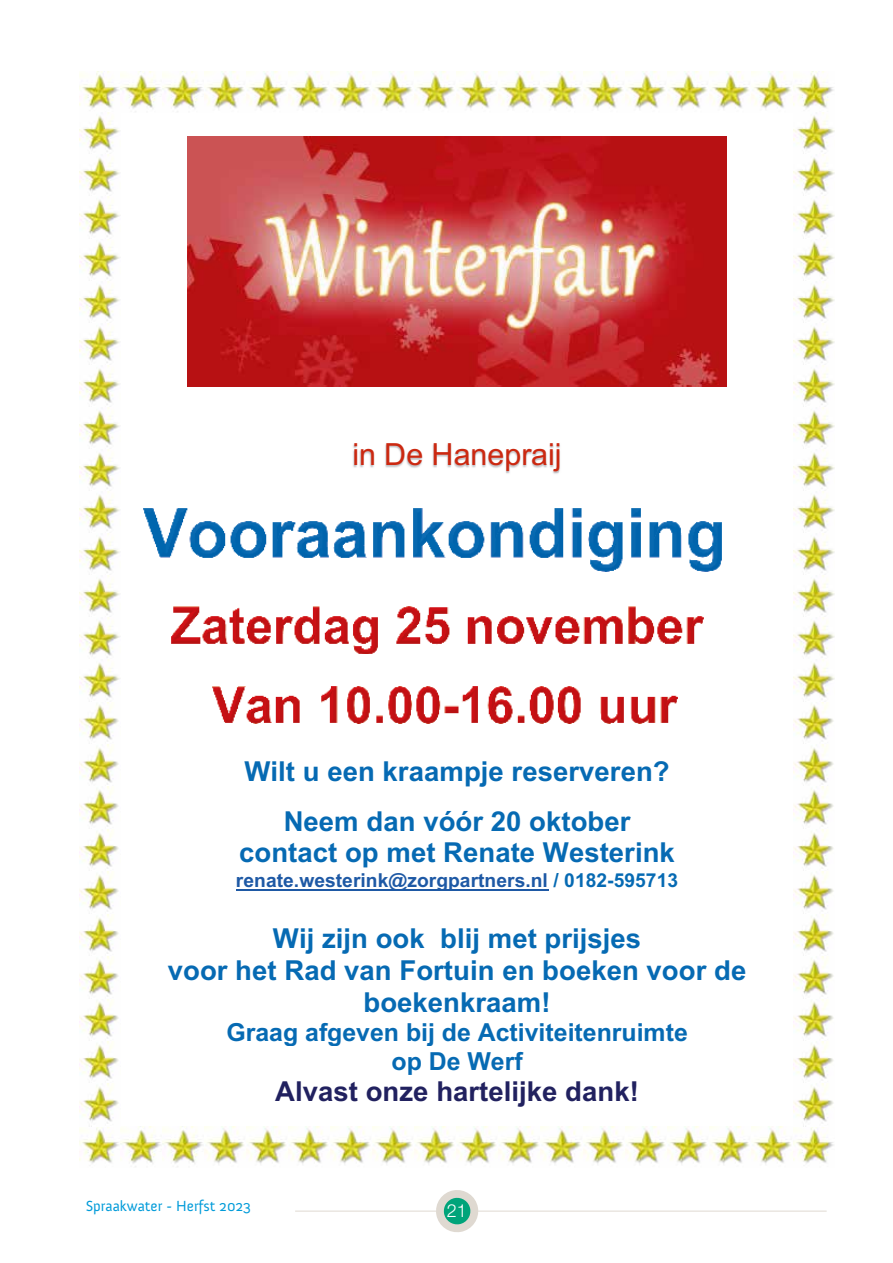
<style>
.page{position:relative;width:893px;height:1263px;background:#fff}
.page>*{position:absolute;margin:0;border:0;box-sizing:border-box;transform-origin:0 0}
.t1{font:30.45px "Arial";color:#cc2810}
.t2{font:700 27.45px/31.8px "Arial";color:#066ab3;text-align:center}
.t3{font:700 27.45px "Arial";color:#21215f}
.t4{font:700 24.9px/28.5px "Arial";color:#066ab3;text-align:center}
.t5{font:700 19.2px "Arial";letter-spacing:.005em;color:#1e59a5}
.t6{font:300 18px "Helvetica Neue LT Std";color:#fff}
.t7{font:15px "Anivers";color:#009bd9}
.s1{color:#066ab3}
</style>
<div class="page">
<hr style="left:295px;top:1211px;width:532px;height:1px;background:#dfd9d1">
<svg style="left:434px;top:1190px;width:46px;height:42px"></svg>
<img style="left:353px;top:444px;width:207px;height:30px">
<img style="left:143px;top:508px;width:579px;height:63px">
<img style="left:171px;top:606px;width:533px;height:48px">
<img style="left:212px;top:686px;width:466px;height:37px">
<hr style="left:236px;top:889px;width:312px;height:2px;background:#1e59a5">
<img style="left:188px;top:136px;width:538px;height:251px">
<img style="left:79px;top:1126px;width:42px;height:38px">
<img style="left:79px;top:71px;width:42px;height:42px">
<svg style="left:121px;top:1126px;width:40px;height:41px"></svg>
<svg style="left:162px;top:1126px;width:41px;height:41px"></svg>
<svg style="left:204px;top:1126px;width:40px;height:38px"></svg>
<svg style="left:246px;top:1126px;width:40px;height:38px"></svg>
<svg style="left:288px;top:1126px;width:40px;height:38px"></svg>
<svg style="left:330px;top:1126px;width:43px;height:38px"></svg>
<svg style="left:373px;top:1126px;width:42px;height:38px"></svg>
<svg style="left:415px;top:1126px;width:42px;height:38px"></svg>
<svg style="left:457px;top:1126px;width:42px;height:38px"></svg>
<svg style="left:499px;top:1126px;width:42px;height:37px"></svg>
<svg style="left:541px;top:1126px;width:40px;height:37px"></svg>
<svg style="left:583px;top:1126px;width:40px;height:38px"></svg>
<svg style="left:625px;top:1126px;width:40px;height:38px"></svg>
<svg style="left:667px;top:1126px;width:40px;height:38px"></svg>
<svg style="left:709px;top:1126px;width:40px;height:38px"></svg>
<svg style="left:751px;top:1126px;width:40px;height:38px"></svg>
<svg style="left:121px;top:71px;width:40px;height:41px"></svg>
<svg style="left:162px;top:71px;width:41px;height:41px"></svg>
<svg style="left:204px;top:71px;width:40px;height:38px"></svg>
<svg style="left:246px;top:71px;width:40px;height:38px"></svg>
<svg style="left:288px;top:71px;width:40px;height:38px"></svg>
<svg style="left:330px;top:71px;width:43px;height:38px"></svg>
<svg style="left:373px;top:71px;width:42px;height:38px"></svg>
<svg style="left:415px;top:71px;width:42px;height:38px"></svg>
<svg style="left:457px;top:71px;width:42px;height:38px"></svg>
<svg style="left:499px;top:71px;width:42px;height:37px"></svg>
<svg style="left:541px;top:71px;width:40px;height:37px"></svg>
<svg style="left:583px;top:71px;width:40px;height:38px"></svg>
<svg style="left:625px;top:71px;width:40px;height:38px"></svg>
<svg style="left:667px;top:71px;width:40px;height:38px"></svg>
<svg style="left:709px;top:71px;width:40px;height:38px"></svg>
<svg style="left:751px;top:71px;width:40px;height:38px"></svg>
<svg style="left:793px;top:1126px;width:41px;height:38px;fill:#fcfcf6"></svg>
<svg style="left:793px;top:71px;width:41px;height:42px"></svg>
<img style="left:793px;top:113px;width:42px;height:42px">
<svg style="left:793px;top:155px;width:42px;height:42px"></svg>
<svg style="left:793px;top:197px;width:42px;height:42px"></svg>
<svg style="left:793px;top:239px;width:42px;height:42px"></svg>
<svg style="left:793px;top:281px;width:42px;height:42px"></svg>
<svg style="left:793px;top:323px;width:42px;height:42px"></svg>
<svg style="left:793px;top:365px;width:42px;height:42px"></svg>
<svg style="left:793px;top:407px;width:42px;height:42px"></svg>
<svg style="left:793px;top:449px;width:42px;height:43px"></svg>
<svg style="left:793px;top:492px;width:42px;height:42px"></svg>
<svg style="left:793px;top:534px;width:42px;height:42px"></svg>
<svg style="left:793px;top:576px;width:42px;height:42px"></svg>
<svg style="left:793px;top:618px;width:42px;height:42px"></svg>
<svg style="left:793px;top:660px;width:42px;height:42px"></svg>
<svg style="left:793px;top:702px;width:41px;height:42px"></svg>
<svg style="left:793px;top:744px;width:41px;height:43px"></svg>
<svg style="left:793px;top:787px;width:41px;height:42px"></svg>
<svg style="left:793px;top:829px;width:41px;height:43px"></svg>
<svg style="left:793px;top:872px;width:41px;height:42px"></svg>
<svg style="left:793px;top:914px;width:41px;height:43px"></svg>
<svg style="left:793px;top:957px;width:41px;height:42px"></svg>
<svg style="left:793px;top:999px;width:41px;height:42px"></svg>
<svg style="left:793px;top:1042px;width:41px;height:42px"></svg>
<svg style="left:793px;top:1084px;width:41px;height:42px"></svg>
<img style="left:79px;top:113px;width:41px;height:42px">
<svg style="left:79px;top:155px;width:41px;height:42px"></svg>
<svg style="left:79px;top:197px;width:41px;height:40px"></svg>
<svg style="left:79px;top:239px;width:41px;height:40px"></svg>
<svg style="left:79px;top:281px;width:41px;height:40px"></svg>
<svg style="left:79px;top:323px;width:41px;height:40px"></svg>
<svg style="left:79px;top:365px;width:41px;height:40px"></svg>
<svg style="left:79px;top:407px;width:41px;height:40px"></svg>
<svg style="left:79px;top:449px;width:41px;height:43px"></svg>
<svg style="left:79px;top:492px;width:41px;height:42px"></svg>
<svg style="left:79px;top:534px;width:41px;height:42px"></svg>
<svg style="left:79px;top:576px;width:41px;height:42px"></svg>
<svg style="left:79px;top:618px;width:41px;height:42px"></svg>
<svg style="left:79px;top:660px;width:41px;height:40px"></svg>
<svg style="left:79px;top:702px;width:40px;height:40px"></svg>
<svg style="left:79px;top:744px;width:40px;height:43px"></svg>
<svg style="left:79px;top:787px;width:40px;height:40px"></svg>
<svg style="left:79px;top:829px;width:40px;height:43px"></svg>
<svg style="left:79px;top:872px;width:40px;height:40px"></svg>
<svg style="left:79px;top:914px;width:40px;height:43px"></svg>
<svg style="left:79px;top:957px;width:40px;height:40px"></svg>
<svg style="left:79px;top:999px;width:40px;height:40px"></svg>
<svg style="left:79px;top:1042px;width:40px;height:42px"></svg>
<svg style="left:79px;top:1084px;width:40px;height:40px"></svg>
<p class="t1" style="left:352px;top:433px;width:211px">in De Hanepraij</p>
<p class="t2" style="left:244px;top:746px;width:427px;line-height:50.1px">Wilt u een kraampje reserveren?<br>Neem dan vóór 20 oktober</p>
<p class="t2" style="left:239px;top:837px;width:437px">contact op met Renate Westerink</p>
<p class="t5" style="left:236px;top:866px;width:444px">renate.westerink@zorgpartners.nl <span class="s1">/ 0182-595713</span></p>
<p class="t2" style="left:168px;top:923px;width:580px">Wij zijn ook blij met prijsjes<br>voor het Rad van Fortuin en boeken voor de boekenkraam!</p>
<p class="t4" style="left:226px;top:1018px;width:463px">Graag afgeven bij de Activiteitenruimte op De Werf</p>
<p class="t3" style="left:275px;top:1072px;width:365px">Alvast onze hartelijke dank!</p>
<p class="t7" style="left:86px;top:1198px;width:167px">Spraakwater - Herfst 2023</p>
<p class="t6" style="left:447px;top:1199px;width:22px">21</p>
</div>
